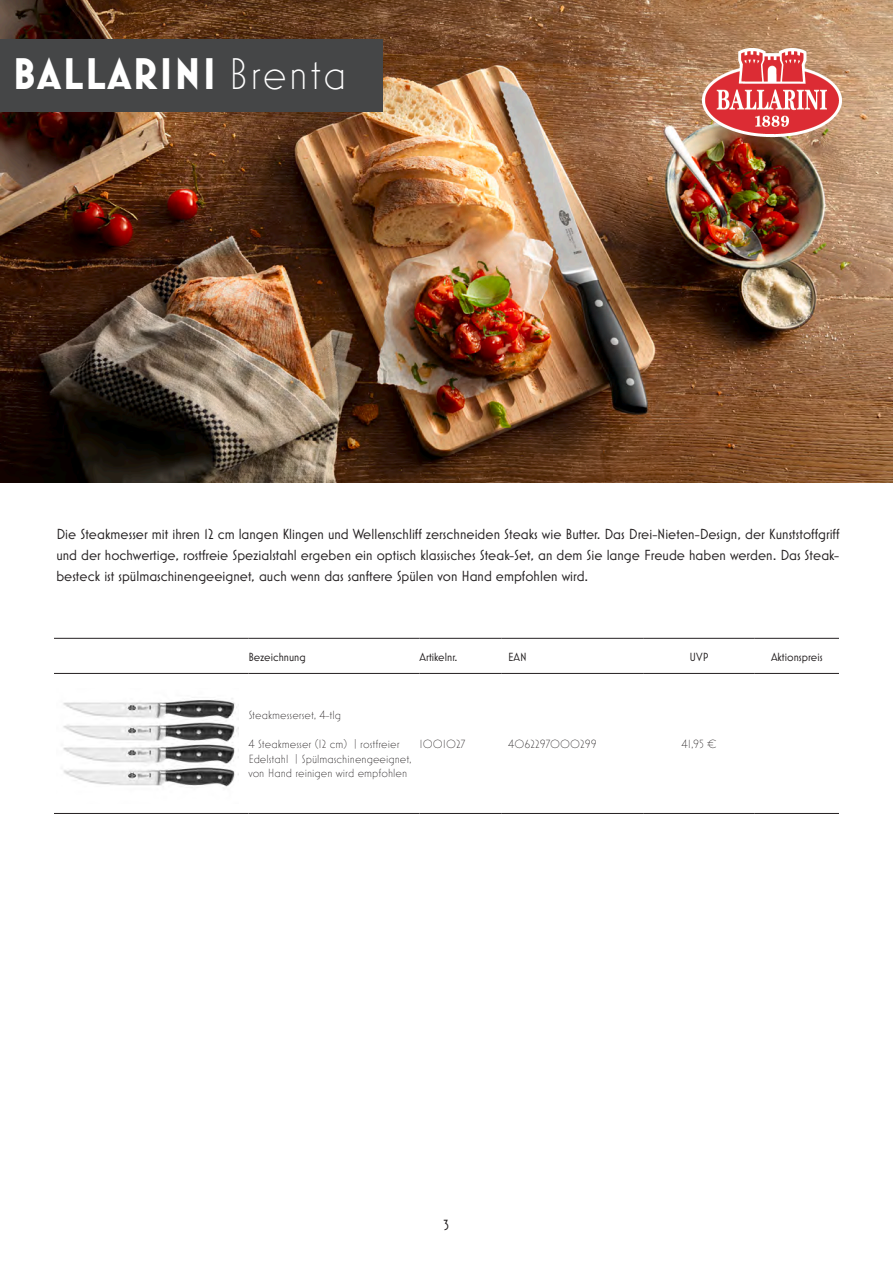
<style>
.page{position:relative;width:893px;height:1263px;background:#fff}
.page>*{position:absolute;margin:0;border:0;box-sizing:border-box;transform-origin:0 0}
.t1{font:700 45px "Mostra Nuova";letter-spacing:.04em;color:#fff}
.t2{font:15px "Mostra Nuova";color:#231f20}
.t3{font:14.85px/21px "Mostra Nuova";color:#231f20;text-align:justify}
.t4{font:300 12px/14.4px "Mostra Nuova";color:#231f20}
.t5{font:12px "Mostra Nuova";color:#231f20}
.s1{font-weight:300}
</style>
<div class="page">
<img style="left:0;top:0;width:893px;height:483px">
<div style="left:0;top:39px;width:383px;height:73px;background:#454647"></div>
<img style="left:701px;top:47px;width:141px;height:90px">
<hr style="left:54px;top:638px;width:194px;height:1px;background:#231f20">
<hr style="left:248px;top:638px;width:171px;height:1px;background:#231f20">
<hr style="left:419px;top:638px;width:83px;height:1px;background:#231f20">
<hr style="left:502px;top:638px;width:141px;height:1px;background:#231f20">
<hr style="left:643px;top:638px;width:112px;height:1px;background:#231f20">
<hr style="left:755px;top:638px;width:84px;height:1px;background:#231f20">
<hr style="left:248px;top:673px;width:171px;height:1px;background:#231f20">
<hr style="left:419px;top:673px;width:83px;height:1px;background:#231f20">
<hr style="left:502px;top:673px;width:141px;height:1px;background:#231f20">
<hr style="left:643px;top:673px;width:112px;height:1px;background:#231f20">
<hr style="left:755px;top:673px;width:84px;height:1px;background:#231f20">
<hr style="left:54px;top:813px;width:194px;height:1px;background:#231f20">
<hr style="left:248px;top:813px;width:171px;height:1px;background:#231f20">
<hr style="left:419px;top:813px;width:83px;height:1px;background:#231f20">
<hr style="left:502px;top:813px;width:141px;height:1px;background:#231f20">
<hr style="left:643px;top:813px;width:112px;height:1px;background:#231f20">
<hr style="left:755px;top:813px;width:84px;height:1px;background:#231f20">
<hr style="left:54px;top:673px;width:194px;height:1px;background:#231f20">
<img style="left:63px;top:698px;width:176px;height:89px">
<h1 class="t1" style="left:13px;top:48px;width:335px">BALLARINI <span class="s1">Brenta</span></h1>
<p class="t3" style="left:56px;top:524px;width:785px">Die Steakmesser mit ihren 12 cm langen Klingen und Wellenschliff zerschneiden Steaks wie Butter. Das Drei-Nieten-Design, der Kunststoffgriff und der hochwertige, rostfreie Spezialstahl ergeben ein optisch klassisches Steak-Set, an dem Sie lange Freude haben werden. Das Steak&shy;besteck ist spülmaschinengeeignet, auch wenn das sanftere Spülen von Hand empfohlen wird.</p>
<p class="t5" style="left:248px;top:650px;width:59px">Bezeichnung</p>
<p class="t5" style="left:419px;top:650px;width:40px">Artikelnr.</p>
<p class="t5" style="left:508px;top:650px;width:20px">EAN</p>
<p class="t5" style="left:689px;top:650px;width:21px">UVP</p>
<p class="t5" style="left:771px;top:650px;width:53px">Aktionspreis</p>
<p class="t4" style="left:248px;top:708px;width:94px">Steakmesserset, 4-tlg</p>
<p class="t4" style="left:248px;top:737px;width:165px">4 Steakmesser (12 cm) | rostfreier<br>Edelstahl | Spülmaschinengeeignet, von Hand reinigen wird empfohlen</p>
<p class="t4" style="left:419px;top:737px;width:47px">1001027</p>
<p class="t4" style="left:508px;top:737px;width:90px">4062297000299</p>
<p class="t4" style="left:681px;top:737px;width:37px">41,95 €</p>
<p class="t2" style="left:444px;top:1216px;width:7px">3</p>
</div>
